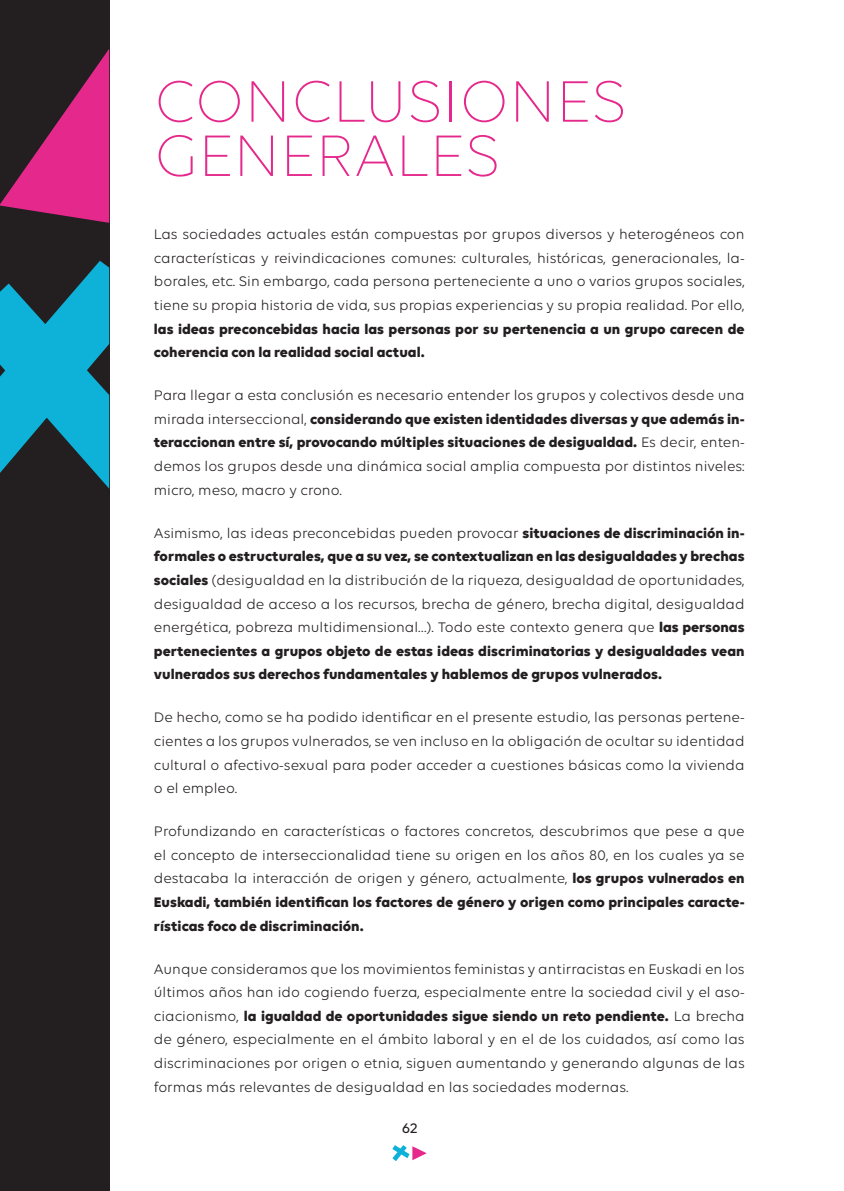
<style>
.page{position:relative;width:844px;height:1191px;background:#fff}
.page>*{position:absolute;margin:0;border:0;box-sizing:border-box;transform-origin:0 0}
.t1{font:300 63px/54.2px "Volte";color:#e5298c}
.t2{font:14.88px/23.4px "Volte";color:#231f20;text-align:justify}
.t3{font:700 14.88px/23.4px "Volte";color:#231f20}
.t4{font:500 14.88px "Volte";color:#231f20}
.s1{font-weight:700}
.s2{font-weight:400}
</style>
<div class="page">
<svg style="left:392px;top:1145px;width:34px;height:16px"></svg>
<div style="left:0;top:0;width:109px;height:1191px;background:#231f20"></div>
<svg style="left:0;top:261px;width:109px;height:228px"></svg>
<svg style="left:0;top:49px;width:109px;height:174px"></svg>
<h1 class="t1" style="left:154px;top:79px;width:474px">CONCLUSIONES<br>GENERALES</h1>
<p class="t2" style="left:154px;top:224px;width:592px">Las sociedades actuales están compuestas por grupos diversos y heterogéneos con características y reivindicaciones comunes: culturales, históricas, generacionales, la&shy;borales, etc. Sin embargo, cada persona perteneciente a uno o varios grupos sociales, tiene su propia historia de vida, sus propias experiencias y su propia realidad. Por ello,</p>
<p class="t3" style="left:154px;top:318px;width:592px">las ideas preconcebidas hacia las personas por su pertenencia a un grupo carecen de coherencia con la realidad social actual.</p>
<p class="t2" style="left:154px;top:385px;width:592px">Para llegar a esta conclusión es necesario entender los grupos y colectivos desde una mirada interseccional, <span class="s1">considerando que existen identidades diversas y que además in&shy;teraccionan entre sí, provocando múltiples situaciones de desigualdad.</span> Es decir, enten&shy;demos los grupos desde una dinámica social amplia compuesta por distintos niveles: micro, meso, macro y crono.</p>
<p class="t3" style="left:154px;top:522px;width:592px;text-align:justify"><span class="s2">Asimismo, las ideas preconcebidas pueden provocar</span> situaciones de discriminación in&shy;formales o estructurales, que a su vez, se contextualizan en las desigualdades y brechas sociales <span class="s2">(desigualdad en la distribución de la riqueza, desigualdad de oportunidades, desigualdad de acceso a los recursos, brecha de género, brecha digital, desigualdad energética, pobreza multidimensional…). Todo este contexto genera que</span> las personas pertenecientes a grupos objeto de estas ideas discriminatorias y desigualdades vean vulnerados sus derechos fundamentales y hablemos de grupos vulnerados.</p>
<p class="t2" style="left:154px;top:707px;width:592px">De hecho, como se ha podido identificar en el presente estudio, las personas pertene&shy;cientes a los grupos vulnerados, se ven incluso en la obligación de ocultar su identidad cultural o afectivo-sexual para poder acceder a cuestiones básicas como la vivienda o el empleo.</p>
<p class="t2" style="left:154px;top:821px;width:592px">Profundizando en características o factores concretos, descubrimos que pese a que el concepto de interseccionalidad tiene su origen en los años 80, en los cuales ya se destacaba la interacción de origen y género, actualmente, <span class="s1">los grupos vulnerados en Euskadi, también identifican los factores de género y origen como principales caracte&shy;rísticas foco de discriminación.</span></p>
<p class="t2" style="left:154px;top:958px;width:592px">Aunque consideramos que los movimientos feministas y antirracistas en Euskadi en los últimos años han ido cogiendo fuerza, especialmente entre la sociedad civil y el aso&shy;ciacionismo, <span class="s1">la igualdad de oportunidades sigue siendo un reto pendiente.</span> La brecha de género, especialmente en el ámbito laboral y en el de los cuidados, así como las discriminaciones por origen o etnia, siguen aumentando y generando algunas de las formas más relevantes de desigualdad en las sociedades modernas.</p>
<p class="t4" style="left:401px;top:1122px;width:17px">62</p>
</div>
